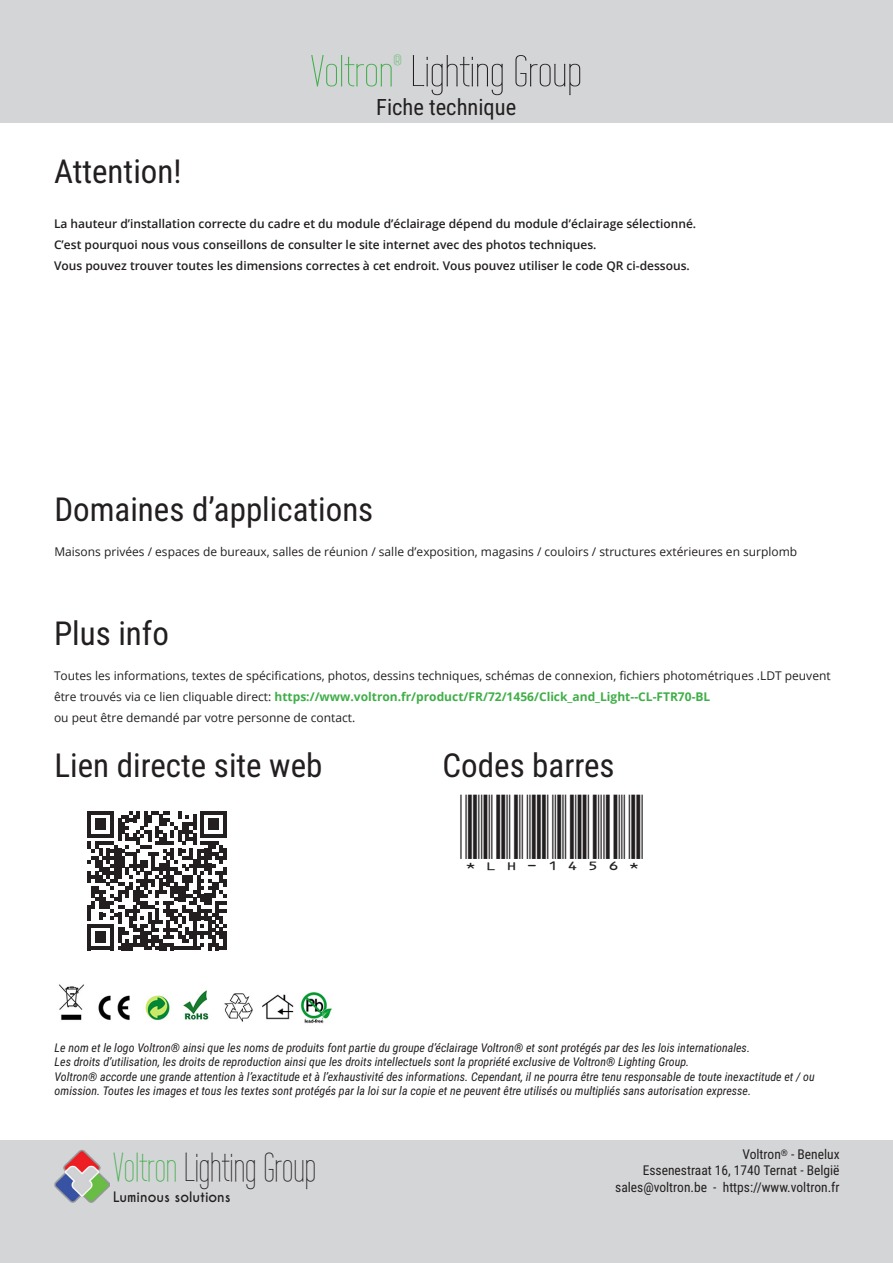
<style>
.page{position:relative;width:893px;height:1263px;background:#fff}
.page>*{position:absolute;margin:0;border:0;box-sizing:border-box;transform-origin:0 0}
.t1{font:43.5px "Wire One";color:#231f20;scale:1.2 1}
.t2{font:40.5px "Wire One";color:#231f20}
.t3{font:33px "Roboto Condensed";color:#231f20}
.t4{font:22.5px "Roboto Condensed";color:#231f20}
.t5{font:15px "Wire One";color:#40ae49;scale:1.2 1}
.t6{font:13.5px/16.5px "Roboto Condensed";color:#231f20;text-align:right}
.t7{font:700 13.5px "Caviar Dreams";color:#231f20}
.t8{font:italic 12px/14.4px "Roboto Condensed";color:#231f20}
.t9{font:12px/21px "Open Sans";color:#231f20}
.t10{font:600 12px/21px "Open Sans";color:#231f20}
.s1{color:#40ae49}
.s2{font-weight:700;color:#40ae49}
</style>
<div class="page">
<div style="left:0;top:1141px;width:893px;height:122px;background:#d4d5d7"></div>
<img style="left:55px;top:1150px;width:54px;height:53px">
<div style="left:0;top:0;width:893px;height:122px;background:#d4d5d7"></div>
<svg style="left:88px;top:811px;width:139px;height:139px"></svg>
<hr style="left:223px;top:931px;width:4px;height:19px;background:#231f20">
<img style="left:58px;top:984px;width:274px;height:40px">
<p class="t5" style="left:394px;top:52px;width:8px">®</p>
<h3 class="t4" style="left:376px;top:91px;width:142px">Fiche technique</h3>
<h1 class="t1" style="left:311px;top:47px;width:228px"><span class="s1">Voltron</span> Lighting Group</h1>
<h3 class="t3" style="left:54px;top:148px;width:129px">Attention!</h3>
<p class="t10" style="left:54px;top:213px;width:644px">La hauteur d’installation correcte du cadre et du module d’éclairage dépend du module d’éclairage sélectionné.<br>C’est pourquoi nous vous conseillons de consulter le site internet avec des photos techniques.<br>Vous pouvez trouver toutes les dimensions correctes à cet endroit. Vous pouvez utiliser le code QR ci-dessous.</p>
<h3 class="t3" style="left:54px;top:486px;width:320px">Domaines d’applications</h3>
<p class="t9" style="left:54px;top:540px;width:744px">Maisons privées / espaces de bureaux, salles de réunion / salle d’exposition, magasins / couloirs / structures extérieures en surplomb</p>
<h3 class="t3" style="left:54px;top:610px;width:116px">Plus info</h3>
<p class="t9" style="left:54px;top:665px;width:778px">Toutes les informations, textes de spécifications, photos, dessins techniques, schémas de connexion, fichiers photométriques .LDT peuvent être trouvés via ce lien cliquable direct: <span class="s2">https://www.voltron.fr/product/FR/72/1456/Click_and_Light--CL-FTR70-BL<br></span>ou peut être demandé par votre personne de contact.</p>
<h3 class="t3" style="left:55px;top:742px;width:269px">Lien directe site web</h3>
<h3 class="t3" style="left:443px;top:742px;width:174px">Codes barres</h3>
<p class="t8" style="left:55px;top:1040px;width:762px">Le nom et le logo Voltron® ainsi que les noms de produits font partie du groupe d’éclairage Voltron® et sont protégés par des les lois internationales.<br>Les droits d’utilisation, les droits de reproduction ainsi que les droits intellectuels sont la propriété exclusive de Voltron® Lighting Group.<br>Voltron® accorde une grande attention à l’exactitude et à l’exhaustivité des informations. Cependant, il ne pourra être tenu responsable de toute inexactitude et / ou omission. Toutes les images et tous les textes sont protégés par la loi sur la copie et ne peuvent être utilisés ou multipliés sans autorisation expresse.</p>
<h2 class="t2" style="left:113px;top:1145px;width:204px"><span class="s1">Voltron</span> Lighting Group</h2>
<p class="t7" style="left:113px;top:1189px;width:119px">Luminous solutions</p>
<p class="t6" style="left:615px;top:1145px;width:226px">Voltron<sup>®</sup> - Benelux<br>Essenestraat 16, 1740 Ternat - België sales@voltron.be - https://www.voltron.fr</p>
</div>
